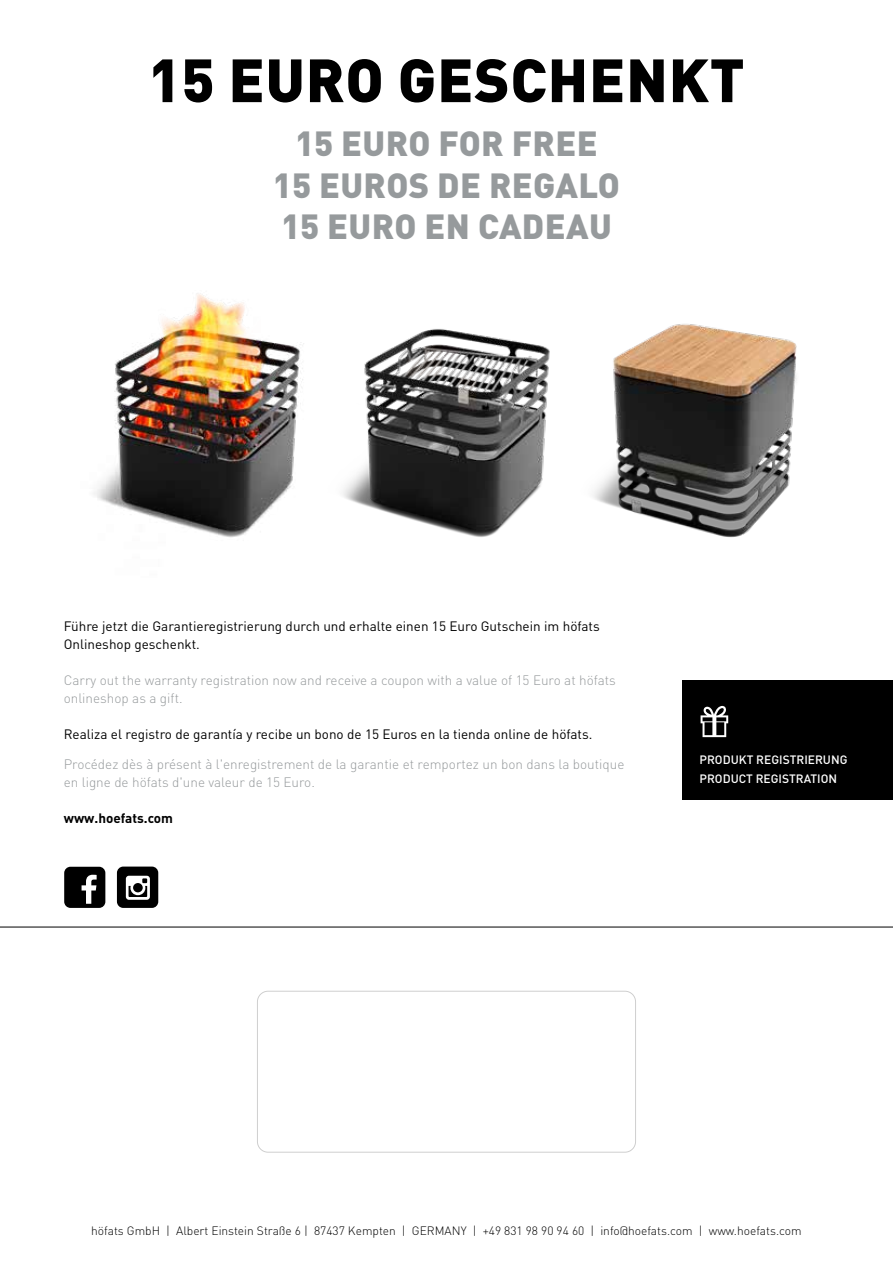
<style>
.page{position:relative;width:893px;height:1263px;background:#fff}
.page>*{position:absolute;margin:0;border:0;box-sizing:border-box;transform-origin:0 0}
.t1{font:900 60px "DIN Pro";letter-spacing:.01em;color:#000}
.t2{font:900 34.5px/41.4px "DIN Pro";letter-spacing:.01em;color:#969a9c;text-align:center}
.t3{font:300 13.5px/18px "DIN Pro";color:#969a9c}
.t4{font:13.5px/18px "DIN Pro";color:#000}
.t5{font:700 13.5px "DIN Pro";color:#000}
.t6{font:300 12px "DIN Pro";color:#000}
.t7{font:500 12px/18.6px "DIN Pro";color:#fff}
</style>
<div class="page">
<div style="left:257px;top:991px;width:379px;height:161px;border:1px solid #000;border-radius:11px"></div>
<hr style="left:0;top:927px;width:893px;height:1px;background:#000">
<div style="left:64px;top:867px;width:41px;height:41px;background:#000;border-radius:6px"></div>
<svg style="left:82px;top:875px;width:15px;height:29px"></svg>
<div style="left:117px;top:866px;width:41px;height:42px;background:#000;border-radius:6px"></div>
<svg style="left:126px;top:876px;width:24px;height:24px"></svg>
<img style="left:94px;top:293px;width:210px;height:245px">
<img style="left:343px;top:329px;width:207px;height:208px">
<img style="left:593px;top:324px;width:204px;height:214px">
<div style="left:682px;top:680px;width:211px;height:119px;background:#000"></div>
<svg style="left:701px;top:705px;width:28px;height:32px"></svg>
<h1 class="t1" style="left:148px;top:40px;width:598px">15 EURO GESCHENKT</h1>
<h2 class="t2" style="left:273px;top:122px;width:348px">15 EURO FOR FREE<br>15 EUROS DE REGALO<br>15 EURO EN CADEAU</h2>
<p class="t4" style="left:64px;top:617px;width:537px">Führe jetzt die Garantieregistrierung durch und erhalte einen 15 Euro Gutschein im höfats<br>Onlineshop geschenkt.</p>
<p class="t3" style="left:64px;top:671px;width:554px">Carry out the warranty registration now and receive a coupon with a value of 15 Euro at höfats onlineshop as a gift.</p>
<p class="t4" style="left:64px;top:725px;width:530px">Realiza el registro de garantía y recibe un bono de 15 Euros en la tienda online de höfats.</p>
<p class="t3" style="left:64px;top:755px;width:562px">Procédez dès à présent à l'enregistrement de la garantie et remportez un bon dans la boutique en ligne de höfats d'une valeur de 15 Euro.</p>
<p class="t5" style="left:64px;top:809px;width:111px">www.hoefats.com</p>
<p class="t7" style="left:699px;top:750px;width:149px">PRODUKT REGISTRIERUNG<br>PRODUCT REGISTRATION</p>
<p class="t6" style="left:91px;top:1223px;width:712px">höfats GmbH | Albert Einstein Straße 6 | 87437 Kempten | GERMANY | +49 831 98 90 94 60 | info@hoefats.com | www.hoefats.com</p>
</div>
